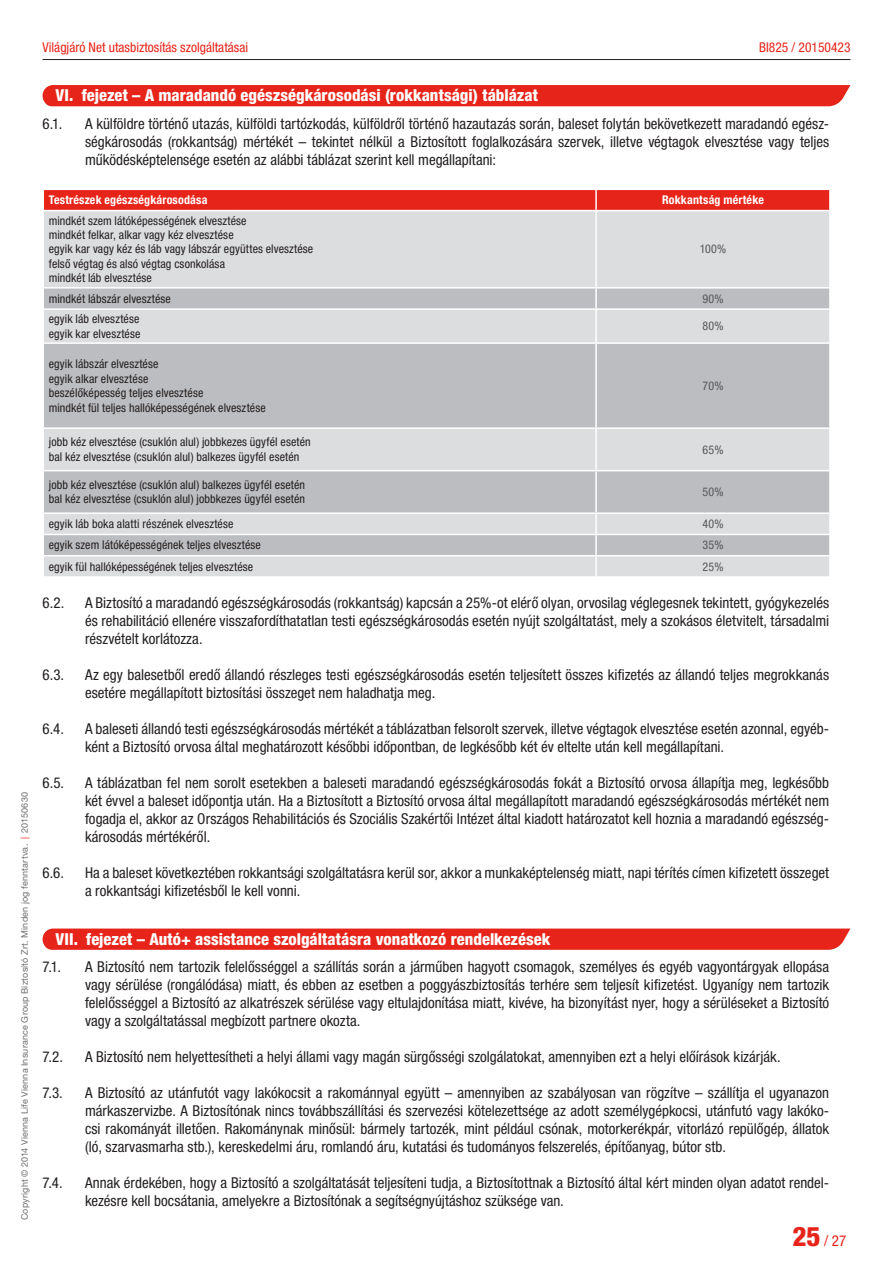
<style>
.page{position:relative;width:893px;height:1263px;background:#fff}
.page>*{position:absolute;margin:0;border:0;box-sizing:border-box;transform-origin:0 0}
.t1{font:800 condensed 16.5px "Helvetica Neue LT Pro";color:#fff}
.t2{font:condensed 15px/18px "Helvetica Neue LT Pro";color:#231f20;text-align:justify}
.t3{font:condensed 15px "Helvetica Neue LT Pro";color:#e72419}
.t4{font:condensed 13.5px "Helvetica Neue LT Pro";color:#e72419}
.t5{font:condensed 12px/14.4px "Helvetica Neue LT Pro";letter-spacing:.01em;color:#231f20}
.t6{font:700 condensed 12px "Helvetica Neue LT Pro";letter-spacing:.015em;color:#fff}
.t7{font:condensed 12px "Helvetica Neue LT Pro";letter-spacing:.025em;color:#57585a}
.t8{font:9px "Helvetica Neue LT Pro";letter-spacing:.02em;color:#6c6d70}
.s1{color:#e72419}
.s2{font-weight:800;font-size:27px}
</style>
<div class="page">
<div style="left:42px;top:85px;width:808px;height:21px;background:#e72419"></div>
<div style="left:44px;top:211px;width:785px;height:365px;background:#dcdddf"></div>
<svg style="left:44px;top:289px;width:785px;height:266px;background:#c7c8cb"></svg>
<svg style="left:595px;top:289px;width:2px;height:19px"></svg>
<svg style="left:829px;top:289px;width:1px;height:19px"></svg>
<hr style="left:595px;top:310px;width:2px;height:32px;background:#fff">
<hr style="left:595px;top:344px;width:2px;height:83px;background:#fff">
<hr style="left:595px;top:429px;width:2px;height:41px;background:#fff">
<hr style="left:595px;top:471px;width:2px;height:41px;background:#fff">
<hr style="left:595px;top:514px;width:2px;height:20px;background:#fff">
<hr style="left:595px;top:535px;width:2px;height:20px;background:#fff">
<hr style="left:595px;top:556px;width:2px;height:20px;background:#fff">
<hr style="left:43px;top:287px;width:553px;height:2px;background:#fff">
<hr style="left:43px;top:308px;width:553px;height:2px;background:#fff">
<hr style="left:43px;top:342px;width:553px;height:2px;background:#fff">
<hr style="left:595px;top:211px;width:2px;height:76px;background:#fff">
<hr style="left:596px;top:287px;width:235px;height:2px;background:#fff">
<hr style="left:596px;top:308px;width:235px;height:2px;background:#fff">
<hr style="left:596px;top:342px;width:235px;height:2px;background:#fff">
<svg style="left:43px;top:190px;width:787px;height:20px;background:#e7271c"></svg>
<hr style="left:43px;top:427px;width:553px;height:2px;background:#fff">
<hr style="left:596px;top:427px;width:235px;height:2px;background:#fff">
<hr style="left:43px;top:470px;width:553px;height:1px;background:#fff">
<hr style="left:596px;top:470px;width:235px;height:1px;background:#fff">
<hr style="left:43px;top:512px;width:553px;height:2px;background:#fff">
<hr style="left:596px;top:512px;width:235px;height:2px;background:#fff">
<hr style="left:43px;top:534px;width:553px;height:1px;background:#fff">
<hr style="left:596px;top:534px;width:235px;height:1px;background:#fff">
<hr style="left:43px;top:555px;width:553px;height:1px;background:#fff">
<hr style="left:596px;top:555px;width:235px;height:1px;background:#fff">
<svg style="left:42px;top:928px;width:808px;height:22px;background:#e82d23"></svg>
<hr style="left:43px;top:59px;width:807px;height:1px;background:#231f20">
<p class="t4" style="left:43px;top:40px;width:207px">Világjáró Net utasbiztosítás szolgáltatásai</p>
<p class="t4" style="left:759px;top:40px;width:93px">BI825 / 20150423</p>
<p class="t8" style="left:19px;top:1220px;width:430px;rotate:-90deg">Copyright © 2014 Vienna Life Vienna Insurance Group Biztosító Zrt. Minden jog fenntartva. <span class="s1">|</span> 20150630</p>
<p class="t1" style="left:56px;top:85px;width:484px">VI. fejezet – A maradandó egészségkárosodási (rokkantsági) táblázat</p>
<p class="t2" style="left:43px;top:114px;width:21px">6.1.</p>
<p class="t2" style="left:85px;top:114px;width:746px">A külföldre történő utazás, külföldi tartózkodás, külföldről történő hazautazás során, baleset folytán bekövetkezett maradandó egész&shy;ségkárosodás (rokkantság) mértékét – tekintet nélkül a Biztosított foglalkozására szervek, illetve végtagok elvesztése vagy teljes működésképtelensége esetén az alábbi táblázat szerint kell megállapítani:</p>
<p class="t6" style="left:49px;top:193px;width:160px">Testrészek egészségkárosodása</p>
<p class="t6" style="left:662px;top:193px;width:103px">Rokkantság mértéke</p>
<p class="t5" style="left:49px;top:213px;width:266px">mindkét szem látóképességének elvesztése<br>mindkét felkar, alkar vagy kéz elvesztése<br>egyik kar vagy kéz és láb vagy lábszár együttes elvesztése felső végtag és alsó végtag csonkolása<br>mindkét láb elvesztése</p>
<p class="t7" style="left:700px;top:242px;width:28px">100%</p>
<p class="t5" style="left:49px;top:291px;width:124px">mindkét lábszár elvesztése</p>
<p class="t7" style="left:702px;top:292px;width:23px">90%</p>
<p class="t5" style="left:49px;top:312px;width:93px">egyik láb elvesztése egyik kar elvesztése</p>
<p class="t7" style="left:702px;top:319px;width:23px">80%</p>
<p class="t5" style="left:49px;top:357px;width:218px">egyik lábszár elvesztése<br>egyik alkar elvesztése<br>beszélőképesség teljes elvesztése<br>mindkét fül teljes hallóképességének elvesztése</p>
<p class="t7" style="left:702px;top:379px;width:23px">70%</p>
<p class="t5" style="left:49px;top:435px;width:263px">jobb kéz elvesztése (csuklón alul) jobbkezes ügyfél esetén bal kéz elvesztése (csuklón alul) balkezes ügyfél esetén</p>
<p class="t7" style="left:702px;top:442px;width:23px">65%</p>
<p class="t5" style="left:49px;top:477px;width:258px">jobb kéz elvesztése (csuklón alul) balkezes ügyfél esetén bal kéz elvesztése (csuklón alul) jobbkezes ügyfél esetén</p>
<p class="t7" style="left:702px;top:485px;width:23px">50%</p>
<p class="t5" style="left:49px;top:517px;width:186px">egyik láb boka alatti részének elvesztése</p>
<p class="t7" style="left:702px;top:517px;width:23px">40%</p>
<p class="t5" style="left:49px;top:538px;width:214px">egyik szem látóképességének teljes elvesztése</p>
<p class="t7" style="left:702px;top:538px;width:23px">35%</p>
<p class="t5" style="left:49px;top:559px;width:206px">egyik fül hallóképességének teljes elvesztése</p>
<p class="t7" style="left:703px;top:559px;width:22px">25%</p>
<p class="t2" style="left:43px;top:593px;width:23px">6.2.</p>
<p class="t2" style="left:85px;top:593px;width:746px">A Biztosító a maradandó egészségkárosodás (rokkantság) kapcsán a 25%-ot elérő olyan, orvosilag véglegesnek tekintett, gyógykezelés és rehabilitáció ellenére visszafordíthatatlan testi egészségkárosodás esetén nyújt szolgáltatást, mely a szokásos életvitelt, társadalmi részvételt korlátozza.</p>
<p class="t2" style="left:43px;top:665px;width:23px">6.3.</p>
<p class="t2" style="left:85px;top:665px;width:746px">Az egy balesetből eredő állandó részleges testi egészségkárosodás esetén teljesített összes kifizetés az állandó teljes megrokkanás esetére megállapított biztosítási összeget nem haladhatja meg.</p>
<p class="t2" style="left:43px;top:719px;width:23px">6.4.</p>
<p class="t2" style="left:85px;top:719px;width:746px">A baleseti állandó testi egészségkárosodás mértékét a táblázatban felsorolt szervek, illetve végtagok elvesztése esetén azonnal, egyéb&shy;ként a Biztosító orvosa által meghatározott későbbi időpontban, de legkésőbb két év eltelte után kell megállapítani.</p>
<p class="t2" style="left:43px;top:773px;width:23px">6.5.</p>
<p class="t2" style="left:85px;top:773px;width:746px">A táblázatban fel nem sorolt esetekben a baleseti maradandó egészségkárosodás fokát a Biztosító orvosa állapítja meg, legkésőbb két évvel a baleset időpontja után. Ha a Biztosított a Biztosító orvosa által megállapított maradandó egészségkárosodás mértékét nem fogadja el, akkor az Országos Rehabilitációs és Szociális Szakértői Intézet által kiadott határozatot kell hoznia a maradandó egészség&shy;károsodás mértékéről.</p>
<p class="t2" style="left:43px;top:863px;width:23px">6.6.</p>
<p class="t2" style="left:85px;top:863px;width:746px">Ha a baleset következtében rokkantsági szolgáltatásra kerül sor, akkor a munkaképtelenség miatt, napi térítés címen kifizetett összeget a rokkantsági kifizetésből le kell vonni.</p>
<p class="t1" style="left:56px;top:929px;width:496px">VII. fejezet – Autó+ assistance szolgáltatásra vonatkozó rendelkezések</p>
<p class="t2" style="left:43px;top:958px;width:20px">7.1.</p>
<p class="t2" style="left:85px;top:958px;width:746px">A Biztosító nem tartozik felelősséggel a szállítás során a járműben hagyott csomagok, személyes és egyéb vagyontárgyak ellopása vagy sérülése (rongálódása) miatt, és ebben az esetben a poggyászbiztosítás terhére sem teljesít kifizetést. Ugyanígy nem tartozik felelősséggel a Biztosító az alkatrészek sérülése vagy eltulajdonítása miatt, kivéve, ha bizonyítást nyer, hogy a sérüléseket a Biztosító vagy a szolgáltatással megbízott partnere okozta.</p>
<p class="t2" style="left:43px;top:1048px;width:22px">7.2.</p>
<p class="t2" style="left:85px;top:1048px;width:697px">A Biztosító nem helyettesítheti a helyi állami vagy magán sürgősségi szolgálatokat, amennyiben ezt a helyi előírások kizárják.</p>
<p class="t2" style="left:43px;top:1084px;width:22px">7.3.</p>
<p class="t2" style="left:85px;top:1084px;width:746px">A Biztosító az utánfutót vagy lakókocsit a rakománnyal együtt – amennyiben az szabályosan van rögzítve – szállítja el ugyanazon márkaszervizbe. A Biztosítónak nincs továbbszállítási és szervezési kötelezettsége az adott személygépkocsi, utánfutó vagy lakóko&shy;csi rakományát illetően. Rakománynak minősül: bármely tartozék, mint például csónak, motorkerékpár, vitorlázó repülőgép, állatok (ló, szarvasmarha stb.), kereskedelmi áru, romlandó áru, kutatási és tudományos felszerelés, építőanyag, bútor stb.</p>
<p class="t2" style="left:42px;top:1174px;width:22px">7.4.</p>
<p class="t2" style="left:85px;top:1174px;width:746px">Annak érdekében, hogy a Biztosító a szolgáltatását teljesíteni tudja, a Biztosítottnak a Biztosító által kért minden olyan adatot rendel&shy;kezésre kell bocsátania, amelyekre a Biztosítónak a segítségnyújtáshoz szüksége van.</p>
<p class="t3" style="left:792px;top:1232px;width:55px"><span class="s2">25</span> / 27</p>
</div>
